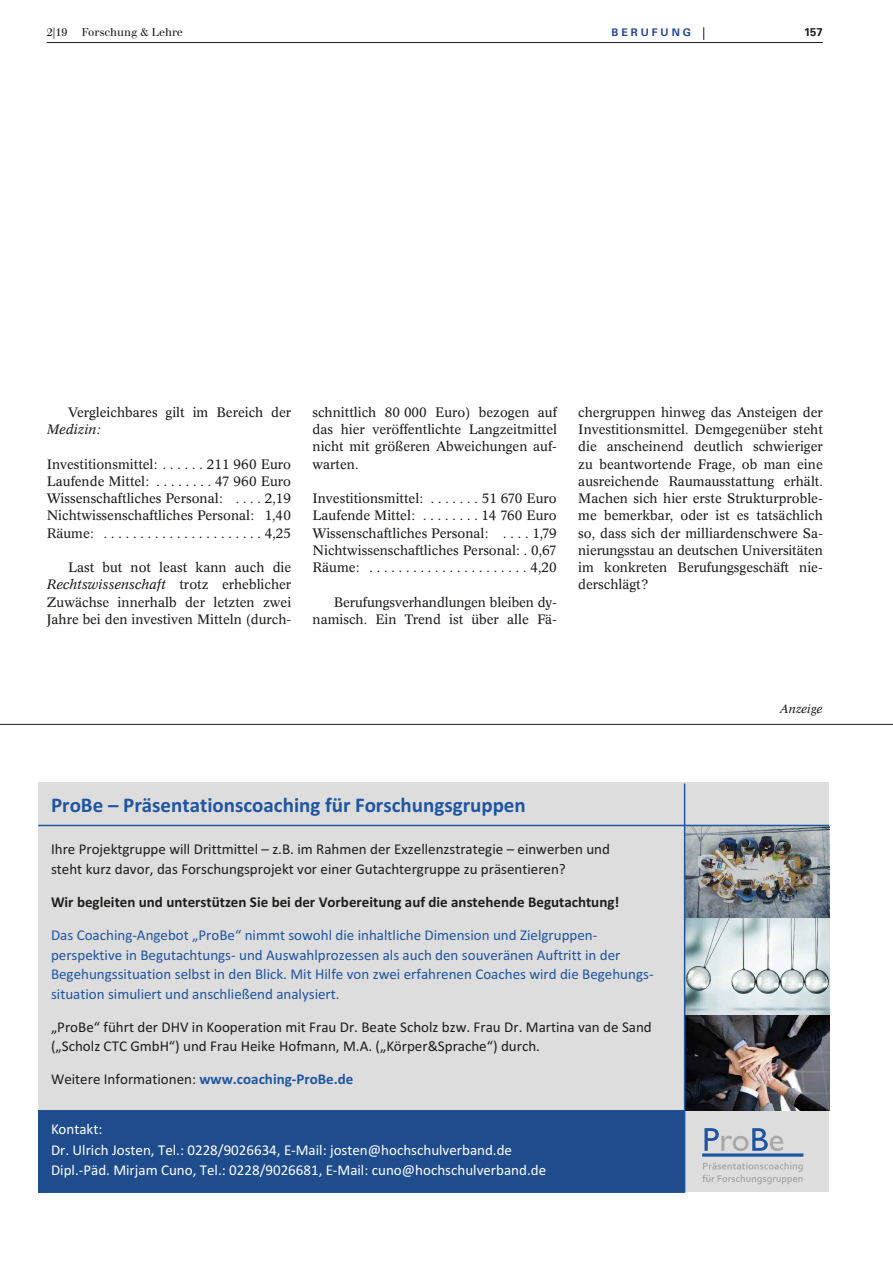
<style>
.page{position:relative;width:893px;height:1263px;background:#fff}
.page>*{position:absolute;margin:0;border:0;box-sizing:border-box;transform-origin:0 0}
.t1{font:700 21px "Calibri";color:#1f55a0}
.t2{font:15px/19.5px "Calibri";color:#1d1d1c}
.t3{font:15px/19.5px "Calibri";color:#1f55a0}
.t4{font:15px/21.1px "Calibri";color:#fff}
.t5{font:700 15px "Calibri";color:#1d1d1c}
.t6{font:13.5px/17.2px "Concorde BE";color:#1d1d1c;text-align:justify}
.t7{font:italic 13.5px "Concorde BE";color:#1d1d1c}
.t8{font:italic 12px "Concorde BE";color:#1d1d1c}
.t9{font:11.25px "Walbaum";color:#1d1d1c}
.t10{font:700 11.25px "Univers LT";color:#1d1d1c}
.t11{font:700 10.5px "Univers LT";letter-spacing:.28em;color:#264895}
.s1{font-style:italic}
.s2{font-weight:700;color:#1f55a0}
</style>
<div class="page">
<hr style="left:47px;top:42px;width:776px;height:1px;background:#1d1d1c">
<svg style="left:703px;top:27px;width:1px;height:13px"></svg>
<hr style="left:0;top:724px;width:893px;height:1px;background:#1d1d1c">
<div style="left:38px;top:783px;width:791px;height:409px;background:#1d1d1c;opacity:.15"></div>
<hr style="left:38px;top:825px;width:791px;height:1px;background:#1f55a0">
<svg style="left:702px;top:1153px;width:101px;height:4px"></svg>
<svg style="left:704px;top:1128px;width:79px;height:23px;background:#afbac8"></svg>
<svg style="left:702px;top:1162px;width:101px;height:22px;background:#d0d0d0"></svg>
<svg style="left:685px;top:918px;width:144px;height:98px"></svg>
<img style="left:685px;top:1016px;width:144px;height:94px">
<hr style="left:684px;top:783px;width:1px;height:409px;background:#1f55a0">
<p class="t9" style="left:47px;top:28px;width:22px">2|19</p>
<p class="t9" style="left:82px;top:28px;width:103px">Forschung &amp; Lehre</p>
<p class="t11" style="left:612px;top:28px;width:81px">BERUFUNG</p>
<p class="t10" style="left:804px;top:28px;width:20px">157</p>
<p class="t6" style="left:68px;top:404px;width:225px">Vergleichbares gilt im Bereich der</p>
<p class="t7" style="left:47px;top:424px;width:55px">Medizin:</p>
<p class="t6" style="left:47px;top:456px;width:246px">Investitionsmittel: . . . . . . 211 960 Euro Laufende Mittel: . . . . . . . . 47 960 Euro Wissenschaftliches Personal: . . . . 2,19<br>Nichtwissenschaftliches Personal: 1,40<br>Räume: . . . . . . . . . . . . . . . . . . . . . . 4,25</p>
<p class="t6" style="left:47px;top:560px;width:246px;text-indent:21px">Last but not least kann auch die <span class="s1">Rechtswissenschaft</span> trotz erheblicher Zuwächse innerhalb der letzten zwei Jahre bei den investiven Mitteln (durch-</p>
<p class="t6" style="left:313px;top:404px;width:246px">schnittlich 80 000 Euro) bezogen auf das hier veröffentlichte Langzeitmittel nicht mit größeren Abweichungen auf&shy;warten.</p>
<p class="t6" style="left:313px;top:491px;width:246px">Investitionsmittel: . . . . . . . 51 670 Euro Laufende Mittel: . . . . . . . . 14 760 Euro Wissenschaftliches Personal: . . . . 1,79<br>Nichtwissenschaftliches Personal: . 0,67<br>Räume: . . . . . . . . . . . . . . . . . . . . . . 4,20</p>
<p class="t6" style="left:313px;top:594px;width:246px;text-align:right">Berufungsverhandlungen bleiben dy&shy;namisch. Ein Trend ist über alle Fä-</p>
<p class="t6" style="left:578px;top:404px;width:246px">chergruppen hinweg das Ansteigen der Investitionsmittel. Demgegenüber steht die anscheinend deutlich schwieriger zu beantwortende Frage, ob man eine ausreichende Raumausstattung erhält.<br>Machen sich hier erste Strukturproble&shy;me bemerkbar, oder ist es tatsächlich so, dass sich der milliardenschwere Sa&shy;nierungsstau an deutschen Universitäten im konkreten Berufungsgeschäft nie&shy;derschlägt?</p>
<p class="t8" style="left:780px;top:704px;width:44px">Anzeige</p>
<h1 class="t1" style="left:51px;top:792px;width:476px">ProBe – Präsentationscoaching für Forschungsgruppen</h1>
<p class="t2" style="left:51px;top:839px;width:560px">Ihre Projektgruppe will Drittmittel – z.B. im Rahmen der Exzellenzstrategie – einwerben und steht kurz davor, das Forschungsprojekt vor einer Gutachtergruppe zu präsentieren?</p>
<p class="t5" style="left:51px;top:893px;width:570px">Wir begleiten und unterstützen Sie bei der Vorbereitung auf die anstehende Begutachtung!</p>
<p class="t3" style="left:51px;top:925px;width:604px">Das Coaching-Angebot „ProBe“ nimmt sowohl die inhaltliche Dimension und Zielgruppen&shy;perspektive in Begutachtungs- und Auswahlprozessen als auch den souveränen Auftritt in der Begehungssituation selbst in den Blick. Mit Hilfe von zwei erfahrenen Coaches wird die Begehungs&shy;situation simuliert und anschließend analysiert.</p>
<p class="t2" style="left:51px;top:1017px;width:602px">„ProBe“ führt der DHV in Kooperation mit Frau Dr. Beate Scholz bzw. Frau Dr. Martina van de Sand („Scholz CTC GmbH“) und Frau Heike Hofmann, M.A. („Körper&amp;Sprache“) durch.</p>
<p class="t2" style="left:51px;top:1069px;width:304px">Weitere Informationen: <span class="s2">www.coaching-ProBe.de</span></p>
<p class="t4" style="left:51px;top:1118px;width:463px">Kontakt:<br>Dr. Ulrich Josten, Tel.: 0228/9026634, E-Mail: josten@hochschulverband.de</p>
<p class="t4" style="left:51px;top:1159px;width:497px">Dipl.-Päd. Mirjam Cuno, Tel.: 0228/9026681, E-Mail: cuno@hochschulverband.de</p>
</div>
